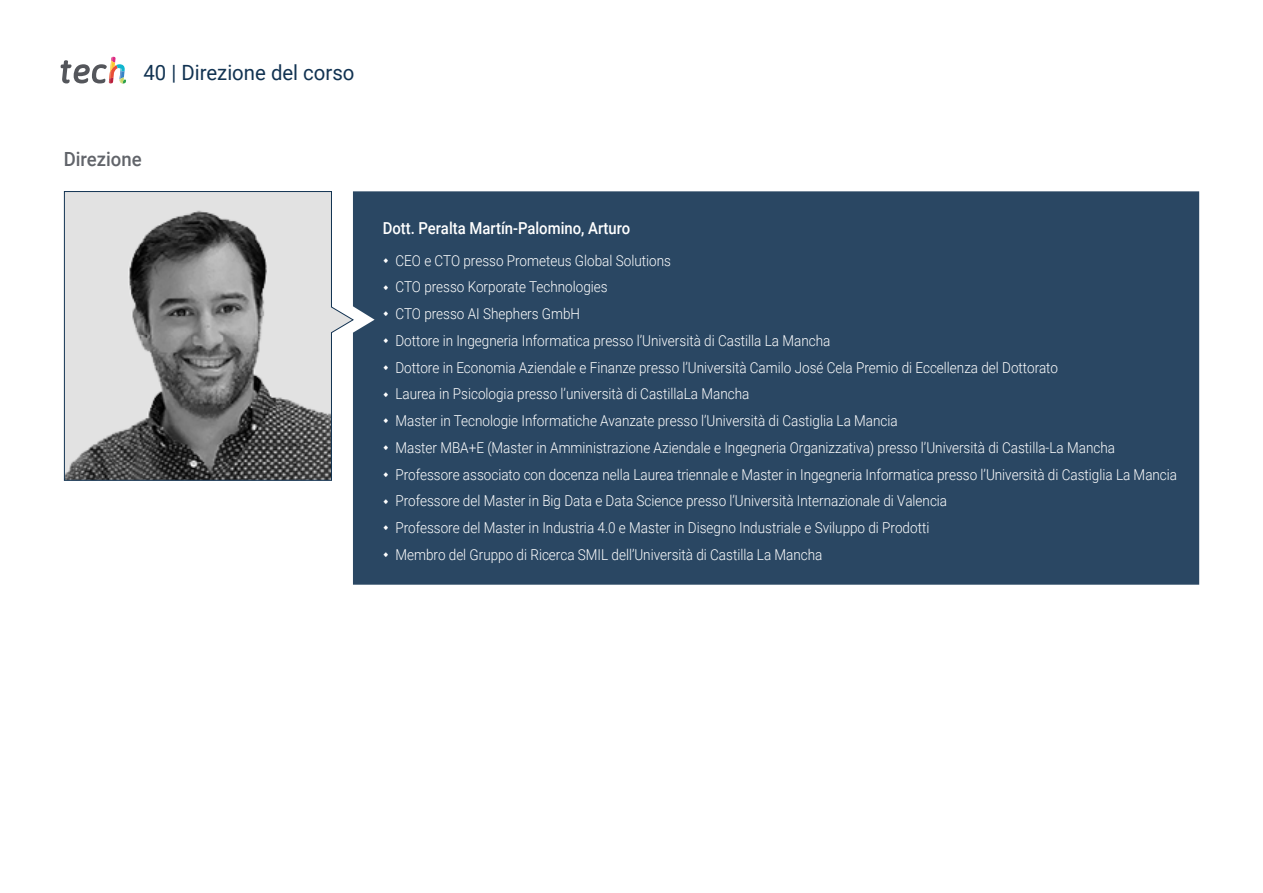
<style>
.page{position:relative;width:1263px;height:893px;background:#fff}
.page>*{position:absolute;margin:0;border:0;box-sizing:border-box;transform-origin:0 0}
.t1{font:21px "Roboto";color:#123352}
.t2{font:500 19.5px "Roboto";color:#61646a;scale:.95 1}
.t3{font:500 16.5px "Roboto";color:#fff;scale:.9 1}
.t4{font:300 15px/26.7px "Roboto";color:#fff;scale:.9 1}
</style>
<div class="page">
<svg style="left:61px;top:57px;width:65px;height:27px"></svg>
<svg style="left:64px;top:191px;width:289px;height:290px;background:#a4a4a5"></svg>
<div style="left:353px;top:191px;width:846px;height:394px;background:#2a4763"></div>
<svg style="left:384px;top:258px;width:4px;height:5px"></svg>
<svg style="left:384px;top:285px;width:4px;height:5px"></svg>
<svg style="left:384px;top:312px;width:4px;height:5px"></svg>
<svg style="left:384px;top:338px;width:4px;height:5px"></svg>
<svg style="left:384px;top:365px;width:4px;height:5px"></svg>
<svg style="left:384px;top:392px;width:4px;height:5px"></svg>
<svg style="left:384px;top:419px;width:4px;height:5px"></svg>
<svg style="left:384px;top:445px;width:4px;height:5px"></svg>
<svg style="left:384px;top:472px;width:4px;height:5px"></svg>
<svg style="left:384px;top:499px;width:4px;height:5px"></svg>
<svg style="left:384px;top:526px;width:4px;height:5px"></svg>
<svg style="left:384px;top:552px;width:4px;height:5px"></svg>
<h1 class="t1" style="left:144px;top:57px;width:213px">40 | Direzione del corso</h1>
<h2 class="t2" style="left:64px;top:145px;width:84px">Direzione</h2>
<p class="t3" style="left:383px;top:216px;width:276px">Dott. Peralta Martín-Palomino, Arturo</p>
<p class="t4" style="left:395px;top:246px;width:870px">CEO e CTO presso Prometeus Global Solutions<br>CTO presso Korporate Technologies<br>CTO presso AI Shephers GmbH<br>Dottore in Ingegneria Informatica presso l’Università di Castilla La Mancha<br>Dottore in Economia Aziendale e Finanze presso l’Università Camilo José Cela Premio di Eccellenza del Dottorato<br>Laurea in Psicologia presso l’università di CastillaLa Mancha<br>Master in Tecnologie Informatiche Avanzate presso l’Università di Castiglia La Mancia<br>Master MBA+E (Master in Amministrazione Aziendale e Ingegneria Organizzativa) presso l’Università di Castilla-La Mancha Professore associato con docenza nella Laurea triennale e Master in Ingegneria Informatica presso l’Università di Castiglia La Mancia Professore del Master in Big Data e Data Science presso l’Università Internazionale di Valencia<br>Professore del Master in Industria 4.0 e Master in Disegno Industriale e Sviluppo di Prodotti<br>Membro del Gruppo di Ricerca SMIL dell’Università di Castilla La Mancha</p>
</div>
